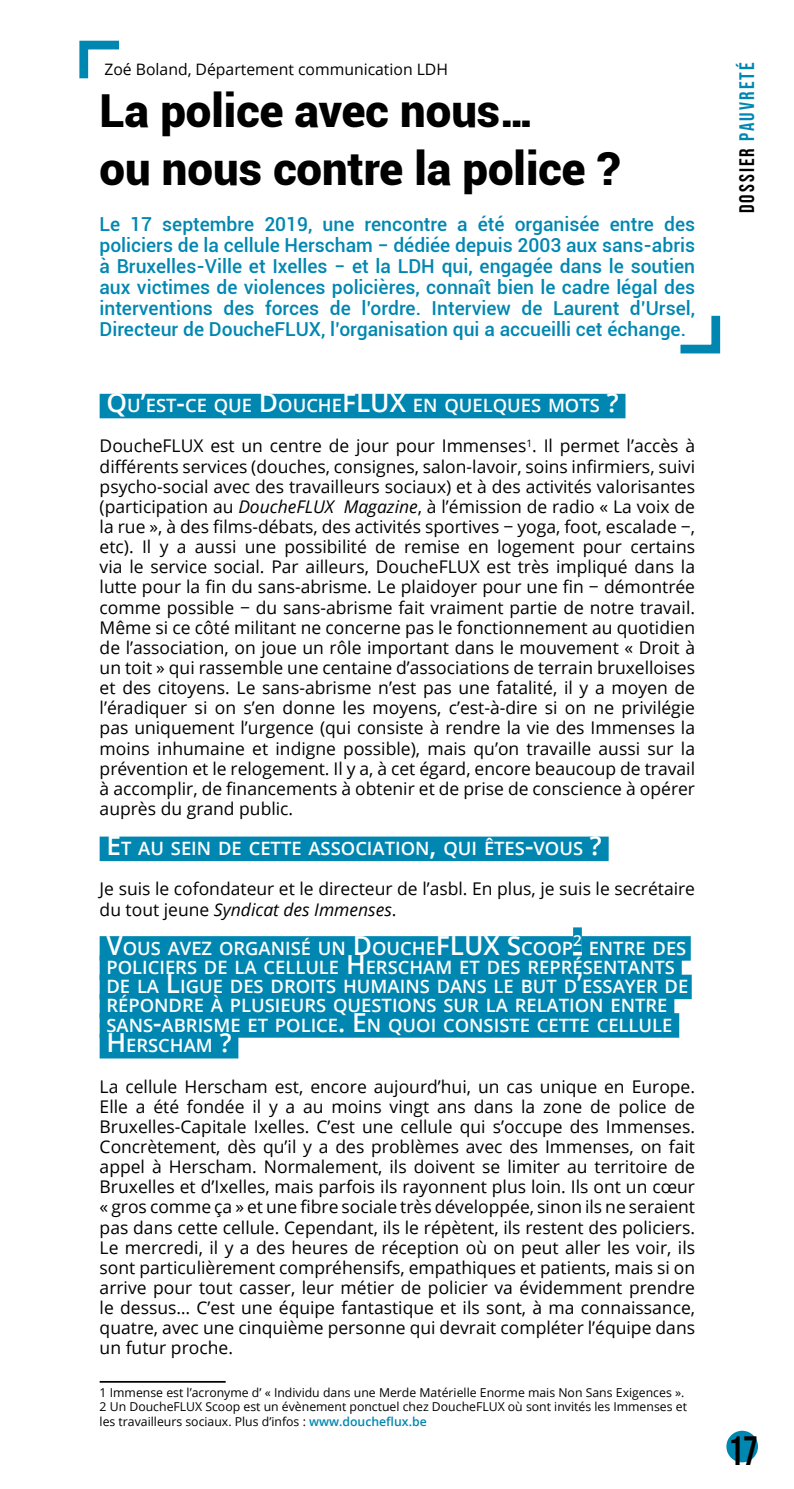
<style>
.page{position:relative;width:794px;height:1489px;background:#fff}
.page>*{position:absolute;margin:0;border:0;box-sizing:border-box;transform-origin:0 0}
.t1{font:900 45.5px/57.4px "Roboto";color:#000}
.t2{font:40.95px "Bebas Neue";color:#000;scale:.9 1}
.t3{font:21px "Bebas Neue";letter-spacing:.1em;color:#0087b1}
.t4{font:500 19.25px/21px "Roboto";color:#0087b1;text-align:justify}
.t5{font:600 18.38px/19.6px "Open Sans";color:#fff}
.t6{font:17.5px/20.1px "Open Sans";color:#000;text-align:justify}
.t7{font:15.75px "Open Sans";color:#000}
.t8{font:600 15.22px "Open Sans";color:#fff}
.t9{font:12.25px/14.7px "Open Sans";color:#000}
.s1{font-size:26.25px}
.s2{font-style:italic}
.s3{font-weight:600;color:#0087b1}
.s4{color:#000}
</style>
<div class="page">
<div style="left:727px;top:1431px;width:30px;height:30px;background:#0087b1;border-radius:50%"></div>
<div style="left:726px;top:1430px;width:32px;height:32px;border:2px solid #0087b1;border-radius:50%"></div>
<div style="left:100px;top:394px;width:525px;height:24px;background:#0087b1"></div>
<div style="left:100px;top:836px;width:508px;height:25px;background:#0087b1"></div>
<div style="left:100px;top:936px;width:473px;height:24px;background:#0087b1"></div>
<div style="left:573px;top:927px;width:9px;height:24px;background:#0087b1"></div>
<div style="left:582px;top:936px;width:109px;height:24px;background:#0087b1"></div>
<div style="left:100px;top:955px;width:582px;height:24px;background:#0087b1"></div>
<div style="left:100px;top:974px;width:591px;height:25px;background:#0087b1"></div>
<div style="left:100px;top:993px;width:574px;height:25px;background:#0087b1"></div>
<div style="left:100px;top:1013px;width:579px;height:24px;background:#0087b1"></div>
<div style="left:100px;top:1033px;width:138px;height:25px;background:#0087b1"></div>
<hr style="left:100px;top:1380px;width:126px;height:2px;background:#000">
<svg style="left:680px;top:315px;width:41px;height:39px"></svg>
<svg style="left:79px;top:40px;width:41px;height:39px"></svg>
<p class="t7" style="left:104px;top:58px;width:345px">Zoé Boland, Département communication LDH</p>
<h1 class="t1" style="left:99px;top:81px;width:522px">La police avec nous…<br>ou nous contre la police ?</h1>
<p class="t4" style="left:99px;top:213px;width:597px">Le 17 septembre 2019, une rencontre a été organisée entre des policiers de la cellule Herscham − dédiée depuis 2003 aux sans-abris à Bruxelles-Ville et Ixelles − et la LDH qui, engagée dans le soutien aux victimes de violences policières, connaît bien le cadre légal des interventions des forces de l’ordre. Interview de Laurent d’Ursel, Directeur de DoucheFLUX, l’organisation qui a accueilli cet échange.</p>
<p class="t5" style="left:106px;top:395px;width:514px"><span class="s1">Q</span>U<span class="s1">’</span>EST<span class="s1">-</span>CE QUE <span class="s1">D</span>OUCHE<span class="s1">FLUX</span> EN QUELQUES MOTS <span class="s1">?</span></p>
<p class="t6" style="left:100px;top:435px;width:597px">DoucheFLUX est un centre de jour pour Immenses<sup>1</sup>. Il permet l’accès à différents services (douches, consignes, salon-lavoir, soins infirmiers, suivi psycho-social avec des travailleurs sociaux) et à des activités valorisantes (participation au <span class="s2">DoucheFLUX Magazine</span>, à l’émission de radio « La voix de la rue », à des films-débats, des activités sportives − yoga, foot, escalade −, etc). Il y a aussi une possibilité de remise en logement pour certains via le service social. Par ailleurs, DoucheFLUX est très impliqué dans la lutte pour la fin du sans-abrisme. Le plaidoyer pour une fin − démontrée comme possible − du sans-abrisme fait vraiment partie de notre travail.<br>Même si ce côté militant ne concerne pas le fonctionnement au quotidien de l’association, on joue un rôle important dans le mouvement « Droit à un toit » qui rassemble une centaine d’associations de terrain bruxelloises et des citoyens. Le sans-abrisme n’est pas une fatalité, il y a moyen de l’éradiquer si on s’en donne les moyens, c’est-à-dire si on ne privilégie pas uniquement l’urgence (qui consiste à rendre la vie des Immenses la moins inhumaine et indigne possible), mais qu’on travaille aussi sur la prévention et le relogement. Il y a, à cet égard, encore beaucoup de travail à accomplir, de financements à obtenir et de prise de conscience à opérer auprès du grand public.</p>
<p class="t5" style="left:106px;top:838px;width:497px"><span class="s1">E</span>T AU SEIN DE CETTE ASSOCIATION<span class="s1">,</span> QUI ÊTES<span class="s1">-</span>VOUS <span class="s1">?</span></p>
<p class="t6" style="left:100px;top:878px;width:597px;line-height:20.8px">Je suis le cofondateur et le directeur de l’asbl. En plus, je suis le secrétaire du tout jeune <span class="s2">Syndicat des Immenses</span>.</p>
<p class="t5" style="left:106px;top:937px;width:468px"><span class="s1">V</span>OUS AVEZ ORGANISÉ UN <span class="s1">D</span>OUCHE<span class="s1">FLUX S</span>COOP</p>
<p class="t8" style="left:573px;top:929px;width:10px">2</p>
<p class="t5" style="left:106px;top:937px;width:583px;text-indent:482px">ENTRE DES POLICIERS DE LA CELLULE <span class="s1">H</span> ERSCHAM ET DES REPRÉSENTANTS DE LA <span class="s1">L</span>IGUE DES DROITS HUMAINS DANS LE BUT D<span class="s1">’</span>ESSAYER DE RÉPONDRE À PLUSIEURS QUESTIONS SUR LA RELATION ENTRE SANS<span class="s1">-</span>ABRISME ET POLICE<span class="s1">. E</span> N QUOI CONSISTE CETTE CELLULE <span class="s1">H</span> ERSCHAM <span class="s1">?</span></p>
<p class="t6" style="left:100px;top:1075px;width:597px">La cellule Herscham est, encore aujourd’hui, un cas unique en Europe.<br>Elle a été fondée il y a au moins vingt ans dans la zone de police de Bruxelles-Capitale Ixelles. C’est une cellule qui s’occupe des Immenses.<br>Concrètement, dès qu’il y a des problèmes avec des Immenses, on fait appel à Herscham. Normalement, ils doivent se limiter au territoire de Bruxelles et d’Ixelles, mais parfois ils rayonnent plus loin. Ils ont un cœur « gros comme ça » et une fibre sociale très développée, sinon ils ne seraient pas dans cette cellule. Cependant, ils le répètent, ils restent des policiers.<br>Le mercredi, il y a des heures de réception où on peut aller les voir, ils sont particulièrement compréhensifs, empathiques et patients, mais si on arrive pour tout casser, leur métier de policier va évidemment prendre le dessus… C’est une équipe fantastique et ils sont, à ma connaissance, quatre, avec une cinquième personne qui devrait compléter l’équipe dans un futur proche.</p>
<p class="t9" style="left:100px;top:1384px;width:589px">1 Immense est l’acronyme d’ « Individu dans une Merde Matérielle Enorme mais Non Sans Exigences ».<br>2 Un DoucheFLUX Scoop est un évènement ponctuel chez DoucheFLUX où sont invités les Immenses et les travailleurs sociaux. Plus d’infos : <span class="s3">www.doucheflux.be</span></p>
<p class="t3" style="left:735px;top:213px;width:153px;rotate:-90deg"><span class="s4">DOSSIER</span> PAUVRETÉ</p>
<h2 class="t2" style="left:728px;top:1427px;width:34px">17</h2>
</div>
